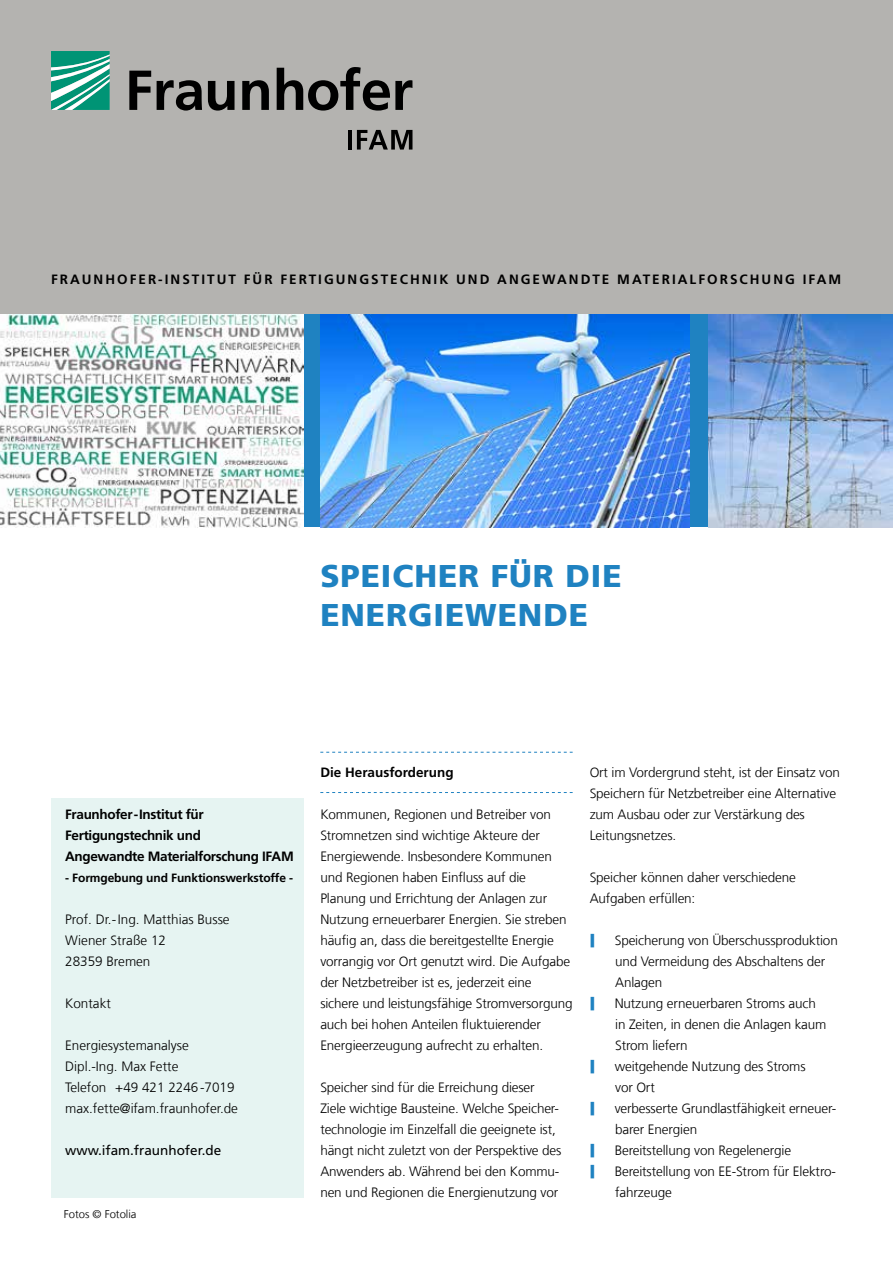
<style>
.page{position:relative;width:893px;height:1263px;background:#fff}
.page>*{position:absolute;margin:0;border:0;box-sizing:border-box;transform-origin:0 0}
.t1{font:900 31.5px/39px "Frutiger LT Com";letter-spacing:.03em;color:#1f82c1}
.t2{font:300 13.5px/21px "Frutiger LT Com";letter-spacing:-.01em;color:#000}
.t3{font:700 13.5px "Frutiger LT Com";letter-spacing:.15em;color:#000}
.t4{font:700 13.5px/21px "Frutiger LT Com";letter-spacing:-.025em;color:#000}
.t5{font:13.5px "Frutiger LT Com";color:#000}
.t6{font:700 13.5px "Frutiger LT Com";color:#000}
.t7{font:900 13.5px "Frutiger LT Com";color:#1f82c1;scale:2 1}
.t8{font:700 12px "Frutiger LT Com";letter-spacing:-.01em;color:#000}
.t9{font:300 11.25px "Frutiger LT Com";color:#000}
</style>
<div class="page">
<div style="left:0;top:0;width:893px;height:315px;background:#b4b3b0"></div>
<div style="left:0;top:315px;width:893px;height:212px;background:#1f82c1"></div>
<svg style="left:51px;top:51px;width:59px;height:59px;background:#4bb19c"></svg>
<svg style="left:129px;top:67px;width:283px;height:44px"></svg>
<hr style="left:348px;top:130px;width:4px;height:20px;background:#000">
<svg style="left:357px;top:130px;width:55px;height:20px"></svg>
<div style="left:51px;top:798px;width:252px;height:399px;background:#e6f4f2"></div>
<svg style="left:320px;top:752px;width:253px;height:1px"></svg>
<svg style="left:320px;top:792px;width:253px;height:1px"></svg>
<img style="left:320px;top:315px;width:369px;height:212px">
<img style="left:708px;top:315px;width:185px;height:212px">
<img style="left:0;top:315px;width:303px;height:212px">
<p class="t3" style="left:51px;top:271px;width:792px">FRAUNHOFER-INSTITUT FÜR FERTIGUNGSTECHNIK UND ANGEWANDTE MATERIALFORSCHUNG IFAM</p>
<h1 class="t1" style="left:320px;top:556px;width:303px">SPEICHER FÜR DIE<br>ENERGIEWENDE</h1>
<p class="t4" style="left:65px;top:804px;width:230px">Fraunhofer-Institut für<br>Fertigungstechnik und<br>Angewandte Materialforschung IFAM</p>
<p class="t8" style="left:65px;top:871px;width:230px">- Formgebung und Funktionswerkstoffe -</p>
<p class="t2" style="left:65px;top:909px;width:166px">Prof. Dr.-Ing. Matthias Busse<br>Wiener Straße 12<br>28359 Bremen</p>
<p class="t2" style="left:65px;top:993px;width:47px">Kontakt</p>
<p class="t2" style="left:65px;top:1035px;width:174px">Energiesystemanalyse<br>Dipl.-Ing. Max Fette<br>Telefon +49 421 2246-7019 max.fette@ifam.fraunhofer.de</p>
<p class="t5" style="left:65px;top:1143px;width:158px">www.ifam.fraunhofer.de</p>
<p class="t9" style="left:64px;top:1208px;width:74px">Fotos © Fotolia</p>
<p class="t6" style="left:320px;top:765px;width:135px">Die Herausforderung</p>
<p class="t2" style="left:320px;top:804px;width:254px">Kommunen, Regionen und Betreiber von Stromnetzen sind wichtige Akteure der Energiewende. Insbesondere Kommunen und Regionen haben Einfluss auf die Planung und Errichtung der Anlagen zur Nutzung erneuerbarer Energien. Sie streben häufig an, dass die bereitgestellte Energie vorrangig vor Ort genutzt wird. Die Aufgabe der Netzbetreiber ist es, jederzeit eine sichere und leistungsfähige Stromversorgung auch bei hohen Anteilen fluktuierender Energieerzeugung aufrecht zu erhalten.</p>
<p class="t2" style="left:320px;top:1077px;width:243px">Speicher sind für die Erreichung dieser Ziele wichtige Bausteine. Welche Speicher&shy;technologie im Einzelfall die geeignete ist, hängt nicht zuletzt von der Perspektive des Anwenders ab. Während bei den Kommu&shy;nen und Regionen die Energienutzung vor</p>
<p class="t2" style="left:590px;top:762px;width:252px">Ort im Vordergrund steht, ist der Einsatz von Speichern für Netzbetreiber eine Alternative zum Ausbau oder zur Verstärkung des Leitungsnetzes.</p>
<p class="t2" style="left:590px;top:867px;width:208px">Speicher können daher verschiedene<br>Aufgaben erfüllen:</p>
<p class="t7" style="left:590px;top:931px;width:4px">|</p>
<p class="t2" style="left:615px;top:930px;width:225px">Speicherung von Überschussproduktion und Vermeidung des Abschaltens der<br>Anlagen</p>
<p class="t7" style="left:590px;top:994px;width:4px">|</p>
<p class="t2" style="left:615px;top:993px;width:213px">Nutzung erneuerbaren Stroms auch in Zeiten, in denen die Anlagen kaum<br>Strom liefern</p>
<p class="t7" style="left:590px;top:1057px;width:4px">|</p>
<p class="t2" style="left:615px;top:1056px;width:192px">weitgehende Nutzung des Stroms vor Ort</p>
<p class="t7" style="left:590px;top:1099px;width:4px">|</p>
<p class="t2" style="left:615px;top:1098px;width:223px">verbesserte Grundlastfähigkeit erneuer&shy;barer Energien</p>
<p class="t7" style="left:590px;top:1141px;width:4px">|</p>
<p class="t2" style="left:615px;top:1140px;width:178px">Bereitstellung von Regelenergie</p>
<p class="t7" style="left:590px;top:1162px;width:4px">|</p>
<p class="t2" style="left:615px;top:1161px;width:223px">Bereitstellung von EE-Strom für Elektro&shy;fahrzeuge</p>
</div>
